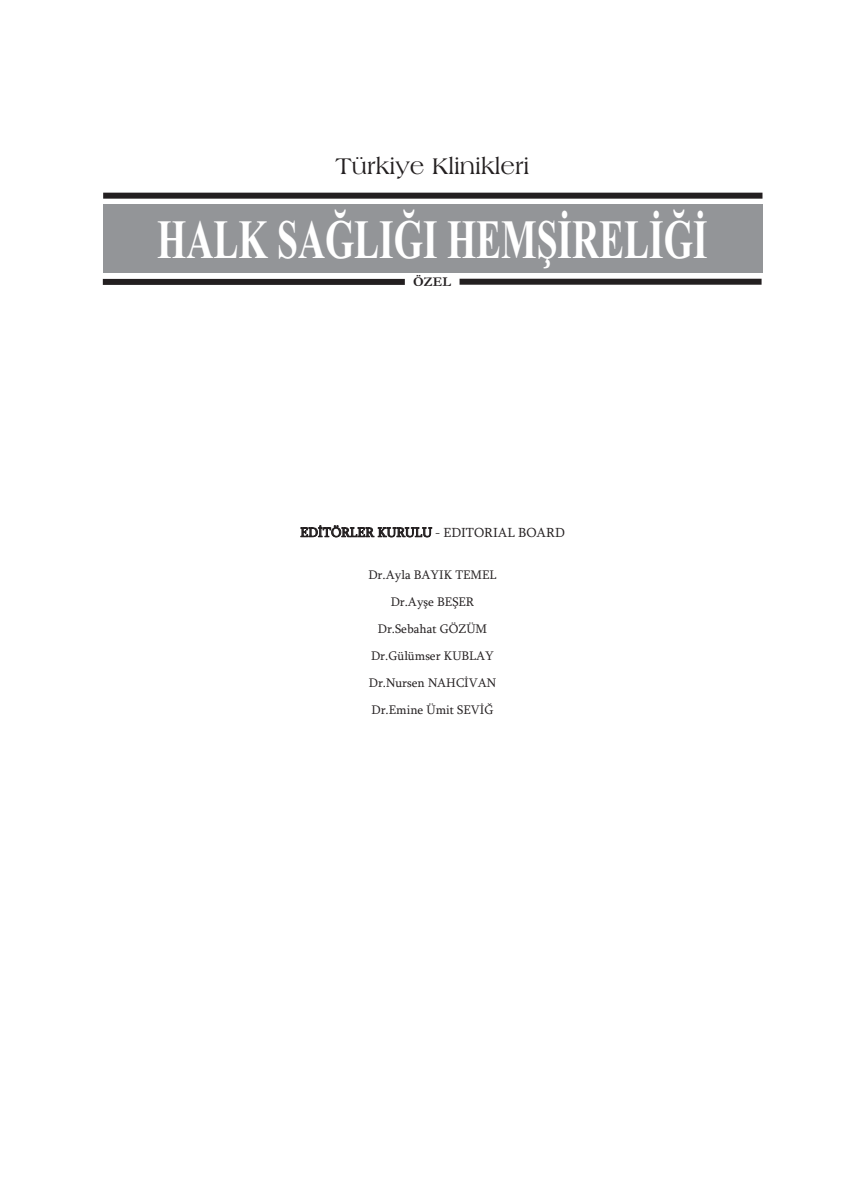
<style>
.page{position:relative;width:865px;height:1197px;background:#fff}
.page>*{position:absolute;margin:0;border:0;box-sizing:border-box;transform-origin:0 0}
.t1{font:700 55.35px "Times New Roman";color:#fff;scale:.68 1}
.t2{font:24px "Americana BT Roman";color:#231f20}
.t3{font:13.5px "Sylfaen";color:#231f20}
.t4{font:700 13.5px "Garamond";color:#231f20}
.t5{font:12.75px/27px "Sylfaen";color:#231f20;text-align:center}
</style>
<div class="page">
<div style="left:103px;top:204px;width:659px;height:68px;background:#939598"></div>
<div style="left:103px;top:193px;width:659px;height:6px;background:#231f20"></div>
<div style="left:103px;top:279px;width:302px;height:6px;background:#231f20"></div>
<div style="left:459px;top:279px;width:302px;height:6px;background:#231f20"></div>
<h2 class="t2" style="left:335px;top:152px;width:195px">Türkiye Klinikleri</h2>
<h1 class="t1" style="left:157px;top:207px;width:810px">HALK SAĞLIĞI HEMŞİRELİĞİ</h1>
<p class="t4" style="left:413px;top:274px;width:39px">ÖZEL</p>
<p class="t3" style="left:300px;top:524px;width:266px">EDİTÖRLER KURULU - EDITORIAL BOARD</p>
<p class="t5" style="left:368px;top:561px;width:130px">Dr.Ayla BAYIK TEMEL<br>Dr.Ayşe BEŞER<br>Dr.Sebahat GÖZÜM<br>Dr.Gülümser KUBLAY<br>Dr.Nursen NAHCİVAN<br>Dr.Emine Ümit SEVİĞ</p>
</div>
